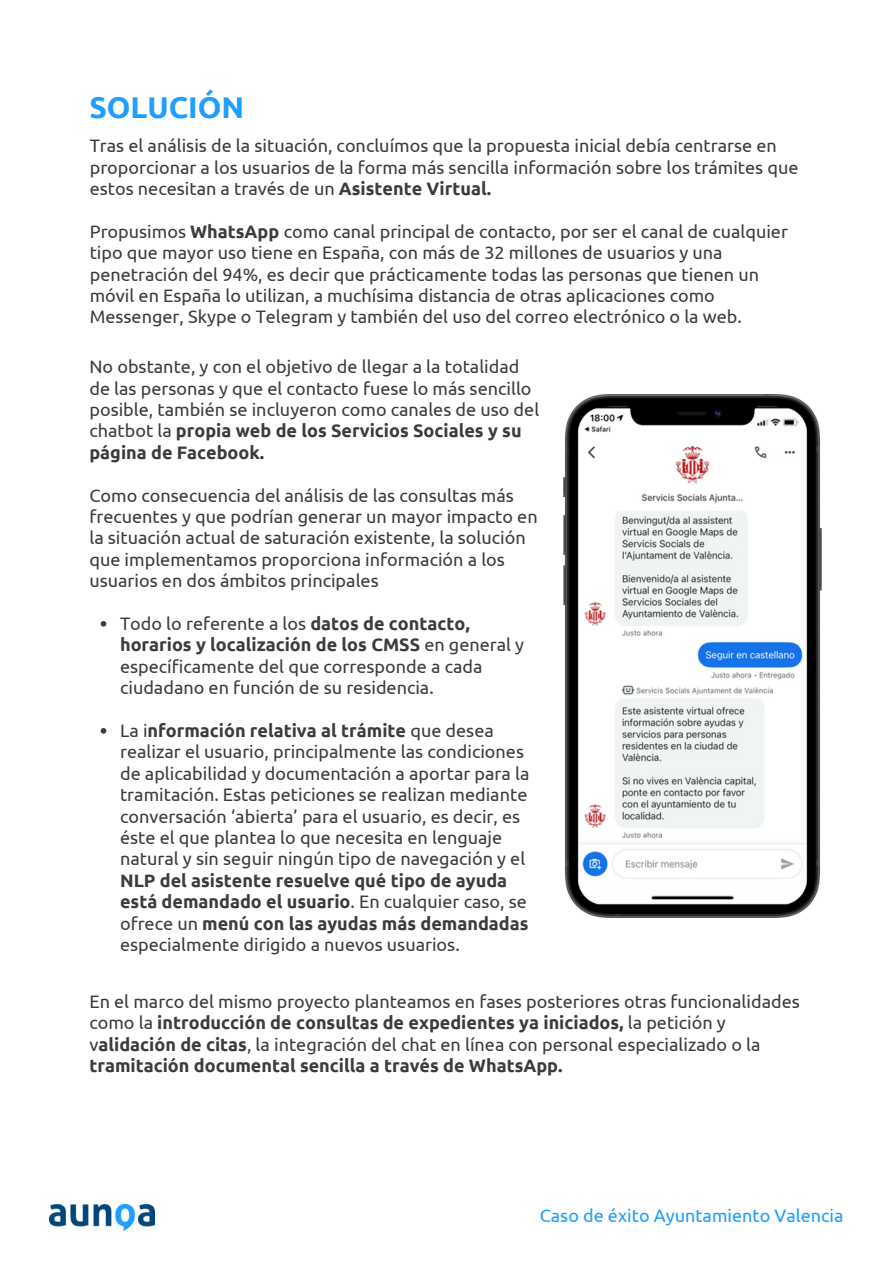
<style>
.page{position:relative;width:894px;height:1264px;background:#fff}
.page>*{position:absolute;margin:0;border:0;box-sizing:border-box;transform-origin:0 0}
.t1{font:700 30px "Ubuntu";color:#1e9efe}
.t2{font:18px/21.5px "Ubuntu";color:#3c3c3b}
.t3{font:18px "Ubuntu";color:#1e9efe}
.s1{font-weight:700}
</style>
<div class="page">
<img style="left:50px;top:1204px;width:105px;height:26px">
<img style="left:563px;top:394px;width:259px;height:524px">
<svg style="left:101px;top:621px;width:5px;height:5px"></svg>
<svg style="left:101px;top:728px;width:5px;height:5px"></svg>
<p class="t1" style="left:89px;top:90px;width:156px">SOLUCIÓN</p>
<p class="t2" style="left:90px;top:135px;width:710px">Tras el análisis de la situación, concluímos que la propuesta inicial debía centrarse en proporcionar a los usuarios de la forma más sencilla información sobre los trámites que estos necesitan a través de un <span class="s1">Asistente Virtual.</span></p>
<p class="t2" style="left:90px;top:220px;width:699px">Propusimos <span class="s1">WhatsApp</span> como canal principal de contacto, por ser el canal de cualquier tipo que mayor uso tiene en España, con más de 32 millones de usuarios y una penetración del 94%, es decir que prácticamente todas las personas que tienen un móvil en España lo utilizan, a muchísima distancia de otras aplicaciones como Messenger, Skype o Telegram y también del uso del correo electrónico o la web.</p>
<p class="t2" style="left:89px;top:356px;width:451px">No obstante, y con el objetivo de llegar a la totalidad de las personas y que el contacto fuese lo más sencillo posible, también se incluyeron como canales de uso del chatbot la <span class="s1">propia web de los Servicios Sociales y su página de Facebook.</span></p>
<p class="t2" style="left:89px;top:484px;width:449px">Como consecuencia del análisis de las consultas más frecuentes y que podrían generar un mayor impacto en la situación actual de saturación existente, la solución que implementamos proporciona información a los usuarios en dos ámbitos principales</p>
<p class="t2" style="left:120px;top:612px;width:405px">Todo lo referente a los <span class="s1">datos de contacto, horarios y localización de los CMSS</span> en general y específicamente del que corresponde a cada ciudadano en función de su residencia.</p>
<p class="t2" style="left:120px;top:719px;width:411px">La i<span class="s1">nformación relativa al trámite</span> que desea realizar el usuario, principalmente las condiciones de aplicabilidad y documentación a aportar para la tramitación. Estas peticiones se realizan mediante conversación ‘abierta’ para el usuario, es decir, es éste el que plantea lo que necesita en lenguaje natural y sin seguir ningún tipo de navegación y el <span class="s1">NLP del asistente resuelve qué tipo de ayuda está demandado el usuario</span>. En cualquier caso, se ofrece un <span class="s1">menú con las ayudas más demandadas </span>especialmente dirigido a nuevos usuarios.</p>
<p class="t2" style="left:89px;top:990px;width:711px">En el marco del mismo proyecto planteamos en fases posteriores otras funcionalidades como la <span class="s1">introducción de consultas de expedientes ya iniciados,</span> la petición y v<span class="s1">alidación de citas</span>, la integración del chat en línea con personal especializado o la <span class="s1">tramitación documental sencilla a través de WhatsApp.</span></p>
<p class="t3" style="left:539px;top:1204px;width:305px">Caso de éxito Ayuntamiento Valencia</p>
</div>
